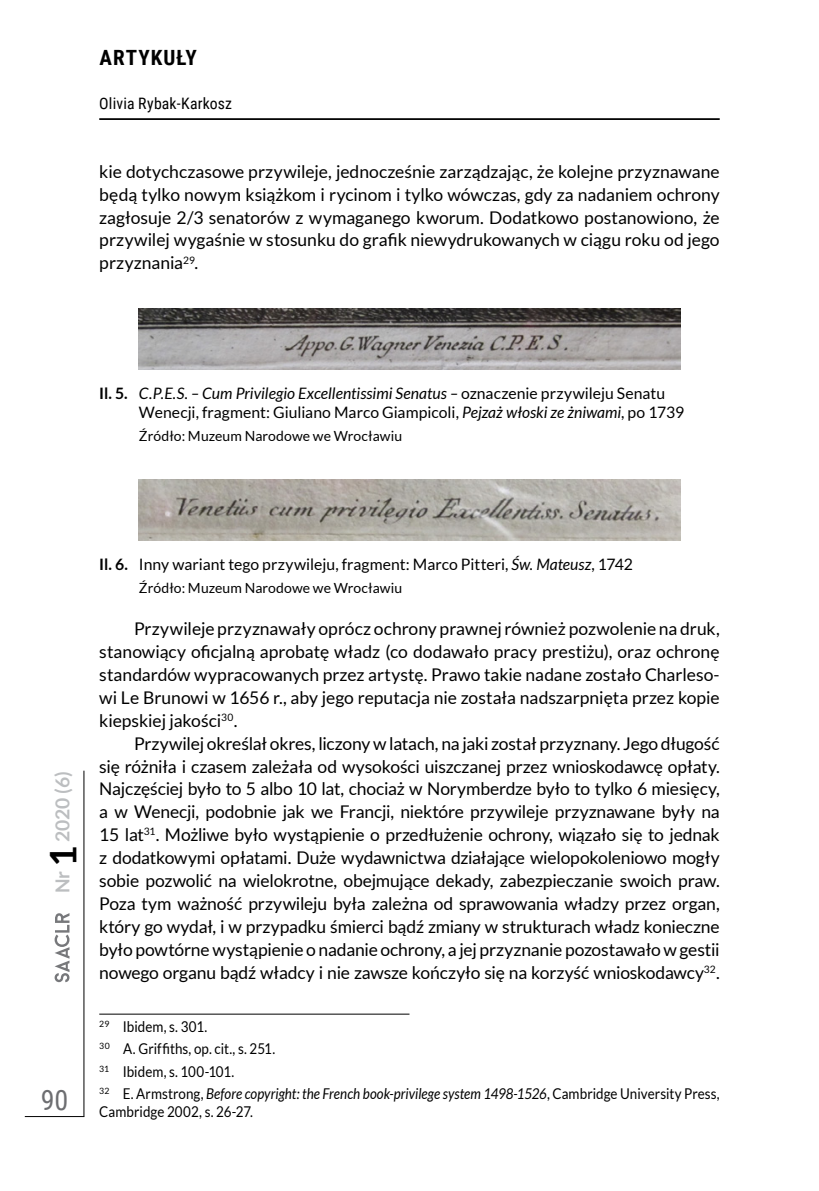
<style>
.page{position:relative;width:819px;height:1191px;background:#fff}
.page>*{position:absolute;margin:0;border:0;box-sizing:border-box;transform-origin:0 0}
.t1{font:28px "Roboto Condensed";color:#6d6e71}
.t2{font:700 21px "Roboto Condensed";letter-spacing:.045em;color:#000}
.t3{font:700 19.25px "Lato";color:#bcbec0}
.t4{font:17.5px/22.9px "Lato";letter-spacing:-.005em;color:#000;text-align:justify}
.t5{font:15.75px/19.2px "Lato";color:#000}
.t6{font:15.75px "Roboto Condensed";letter-spacing:.01em;color:#000}
.t7{font:14.88px/22.4px "Lato";letter-spacing:.005em;color:#000;scale:.9 1}
.t8{font:14px "Lato";letter-spacing:.005em;color:#000}
.s1{font-weight:700}
.s2{font-style:italic}
.s3{font-size:36.75px;color:#000}
</style>
<div class="page">
<hr style="left:99px;top:118px;width:620px;height:2px;background:#000">
<hr style="left:83px;top:770px;width:1px;height:346px;background:#000">
<hr style="left:25px;top:1116px;width:59px;height:1px;background:#000">
<svg style="left:55px;top:913px;width:14px;height:69px"></svg>
<img style="left:139px;top:308px;width:541px;height:62px">
<img style="left:139px;top:479px;width:541px;height:62px">
<hr style="left:99px;top:1013px;width:310px;height:1px;background:#000">
<p class="t2" style="left:100px;top:43px;width:99px">ARTYKUŁY</p>
<p class="t6" style="left:99px;top:93px;width:134px">Olivia Rybak-Karkosz</p>
<p class="t4" style="left:99px;top:160px;width:622px">kie dotychczasowe przywileje, jednocześnie zarządzając, że kolejne przyznawane będą tylko nowym książkom i rycinom i tylko wówczas, gdy za nadaniem ochrony zagłosuje 2/3 senatorów z wymaganego kworum. Dodatkowo postanowiono, że przywilej wygaśnie w stosunku do grafik niewydrukowanych w ciągu roku od jego przyznania<sup>29</sup>.</p>
<p class="t5" style="left:139px;top:383px;width:546px;text-indent:-40px"><span class="s1">Il. 5.</span> <span class="s2">C.P.E.S. – Cum Privilegio Excellentissimi Senatus –</span> oznaczenie przywileju Senatu<br>Wenecji, fragment: Giuliano Marco Giampicoli, <span class="s2">Pejzaż włoski ze żniwami</span>, po 1739</p>
<p class="t8" style="left:139px;top:428px;width:265px">Źródło: Muzeum Narodowe we Wrocławiu</p>
<p class="t3" style="left:51px;top:893px;width:124px;rotate:-90deg">Nr <span class="s3">1</span> 2020 (6)</p>
<h1 class="t1" style="left:41px;top:1080px;width:29px">90</h1>
<p class="t5" style="left:99px;top:554px;width:535px"><span class="s1">Il. 6.</span> Inny wariant tego przywileju, fragment: Marco Pitteri, <span class="s2">Św. Mateusz</span>, 1742</p>
<p class="t8" style="left:139px;top:579px;width:265px">Źródło: Muzeum Narodowe we Wrocławiu</p>
<p class="t4" style="left:99px;top:617px;width:622px;text-indent:35px">Przywileje przyznawały oprócz ochrony prawnej również pozwolenie na druk, stanowiący oficjalną aprobatę władz (co dodawało pracy prestiżu), oraz ochronę standardów wypracowanych przez artystę. Prawo takie nadane zostało Charleso&shy;wi Le Brunowi w 1656 r., aby jego reputacja nie została nadszarpnięta przez kopie kiepskiej jakości<sup>30</sup>.</p>
<p class="t4" style="left:99px;top:732px;width:622px;text-indent:35px">Przywilej określał okres, liczony w latach, na jaki został przyznany. Jego długość się różniła i czasem zależała od wysokości uiszczanej przez wnioskodawcę opłaty.<br>Najczęściej było to 5 albo 10 lat, chociaż w Norymberdze było to tylko 6 miesięcy, a w Wenecji, podobnie jak we Francji, niektóre przywileje przyznawane były na 15 lat<sup>31</sup>. Możliwe było wystąpienie o przedłużenie ochrony, wiązało się to jednak z dodatkowymi opłatami. Duże wydawnictwa działające wielopokoleniowo mogły sobie pozwolić na wielokrotne, obejmujące dekady, zabezpieczanie swoich praw.<br>Poza tym ważność przywileju była zależna od sprawowania władzy przez organ, który go wydał, i w przypadku śmierci bądź zmiany w strukturach władz konieczne było powtórne wystąpienie o nadanie ochrony, a jej przyznanie pozostawało w gestii nowego organu bądź władcy i nie zawsze kończyło się na korzyść wnioskodawcy<sup>32</sup>.</p>
<p class="t7" style="left:99px;top:1015px;width:690px"><sup>29</sup> Ibidem, s. 301.<br><sup>30</sup> A. Griffiths, op. cit., s. 251.<br><sup>31</sup> Ibidem, s. 100-101.<br><sup>32</sup> E. Armstrong, <span class="s2">Before copyright: the French book-privilege system 1498-1526</span>, Cambridge University Press,</p>
<p class="t7" style="left:99px;top:1099px;width:172px">Cambridge 2002, s. 26-27.</p>
</div>
